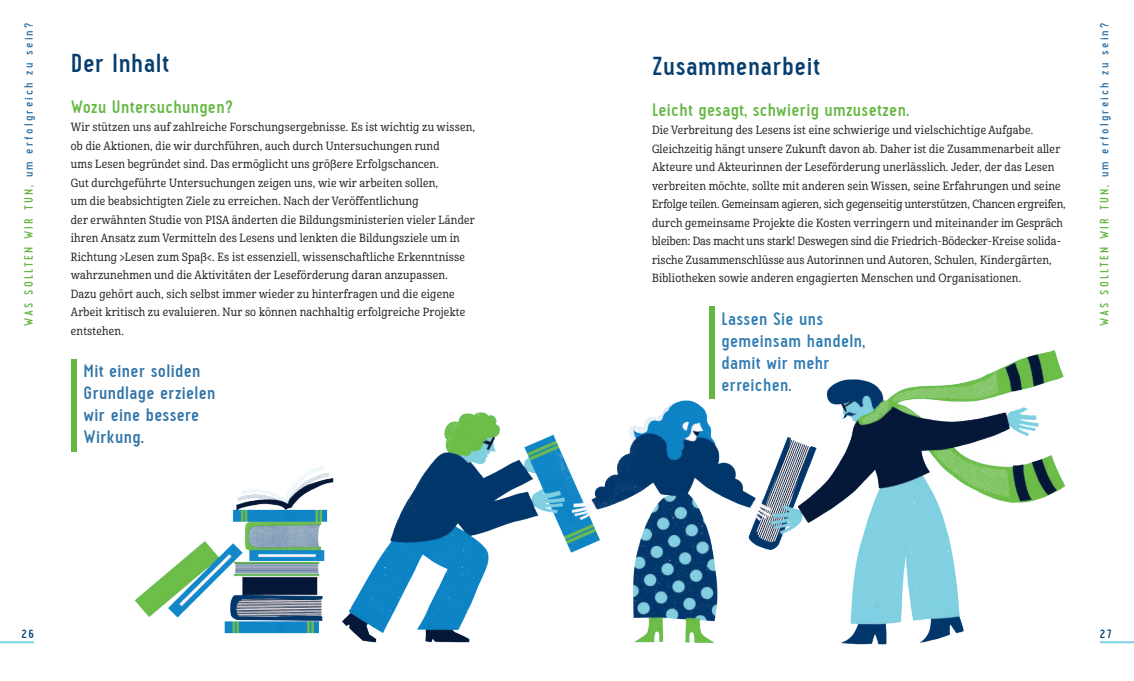
<style>
.page{position:relative;width:1134px;height:681px;background:#fff}
.page>*{position:absolute;margin:0;border:0;box-sizing:border-box;transform-origin:0 0}
.tytul_BIG{font:700 26px "Pekora";letter-spacing:.02em;color:#063f6f}
.haslo_1{font:700 18px/22px "Pekora";letter-spacing:.02em;color:#3174a8}
.haslo_1-2{font:700 18px "Pekora";letter-spacing:.02em;color:#65b743}
.haslo_1-3{font:700 18px/22px "Pekora";letter-spacing:.02em;color:#307cb2}
.tytul_BIG-2{font:700 12px "Pekora";letter-spacing:.185em;color:#3174a8}
.tytul_BIG-3{font:700 12px "Pekora";color:#063f6f}
.tekst_glowny{font:11.5px/18.5px "Cabrito Con Med";letter-spacing:.02em;color:#231f20}
.s1{color:#65b743}
</style>
<div class="page">
<img style="left:134px;top:346px;width:932px;height:299px">
<div style="left:71px;top:359px;width:6px;height:92px;background:#65b743"></div>
<div style="left:709px;top:306px;width:5px;height:92px;background:#65b743"></div>
<hr style="left:1100px;top:641px;width:34px;height:2px;background:#7ed1e4">
<hr style="left:0;top:641px;width:34px;height:2px;background:#7ed1e4">
<p class="tytul_BIG-2" style="left:22px;top:325px;width:304px;rotate:-90deg"><span class="s1">WAS SOLLTEN WIR TUN,</span> um erfolgreich zu sein?</p>
<p class="tytul_BIG-2" style="left:1097px;top:325px;width:304px;rotate:-90deg"><span class="s1">WAS SOLLTEN WIR TUN,</span> um erfolgreich zu sein?</p>
<p class="tytul_BIG" style="left:71px;top:49px;width:100px">Der Inhalt</p>
<p class="haslo_1-2" style="left:71px;top:96px;width:164px">Wozu Untersuchungen?</p>
<p class="tekst_glowny" style="left:71px;top:118px;width:406px">Wir stützen uns auf zahlreiche Forschungsergebnisse. Es ist wichtig zu wissen, ob die Aktionen, die wir durchführen, auch durch Untersuchungen rund<br>ums Lesen begründet sind. Das ermöglicht uns größere Erfolgschancen.<br>Gut durchgeführte Untersuchungen zeigen uns, wie wir arbeiten sollen,<br>um die beabsichtigten Ziele zu erreichen. Nach der Veröffentlichung<br>der erwähnten Studie von PISA änderten die Bildungsministerien vieler Länder ihren Ansatz zum Vermitteln des Lesens und lenkten die Bildungsziele um in Richtung ›Lesen zum Spaß‹. Es ist essenziell, wissenschaftliche Erkenntnisse wahrzunehmen und die Aktivitäten der Leseförderung daran anzupassen.<br>Dazu gehört auch, sich selbst immer wieder zu hinterfragen und die eigene Arbeit kritisch zu evaluieren. Nur so können nachhaltig erfolgreiche Projekte entstehen.</p>
<p class="tytul_BIG" style="left:652px;top:51px;width:170px">Zusammenarbeit</p>
<p class="haslo_1-2" style="left:652px;top:99px;width:258px">Leicht gesagt, schwierig umzusetzen.</p>
<p class="tekst_glowny" style="left:652px;top:121px;width:415px">Die Verbreitung des Lesens ist eine schwierige und vielschichtige Aufgabe.<br>Gleichzeitig hängt unsere Zukunft davon ab. Daher ist die Zusammenarbeit aller Akteure und Akteurinnen der Leseförderung unerlässlich. Jeder, der das Lesen verbreiten möchte, sollte mit anderen sein Wissen, seine Erfahrungen und seine Erfolge teilen. Gemeinsam agieren, sich gegenseitig unterstützen, Chancen ergreifen, durch gemeinsame Projekte die Kosten verringern und miteinander im Gespräch bleiben: Das macht uns stark! Deswegen sind die Friedrich-Bödecker-Kreise solida&shy;rische Zusammenschlüsse aus Autorinnen und Autoren, Schulen, Kindergärten, Bibliotheken sowie anderen engagierten Menschen und Organisationen.</p>
<p class="haslo_1-3" style="left:721px;top:308px;width:145px">Lassen Sie uns gemeinsam handeln, damit wir mehr erreichen.</p>
<p class="haslo_1" style="left:84px;top:360px;width:133px">Mit einer soliden<br>Grundlage erzielen wir eine bessere<br>Wirkung.</p>
<p class="tytul_BIG-3" style="left:22px;top:627px;width:14px">26</p>
<p class="tytul_BIG-3" style="left:1100px;top:627px;width:13px">27</p>
</div>
